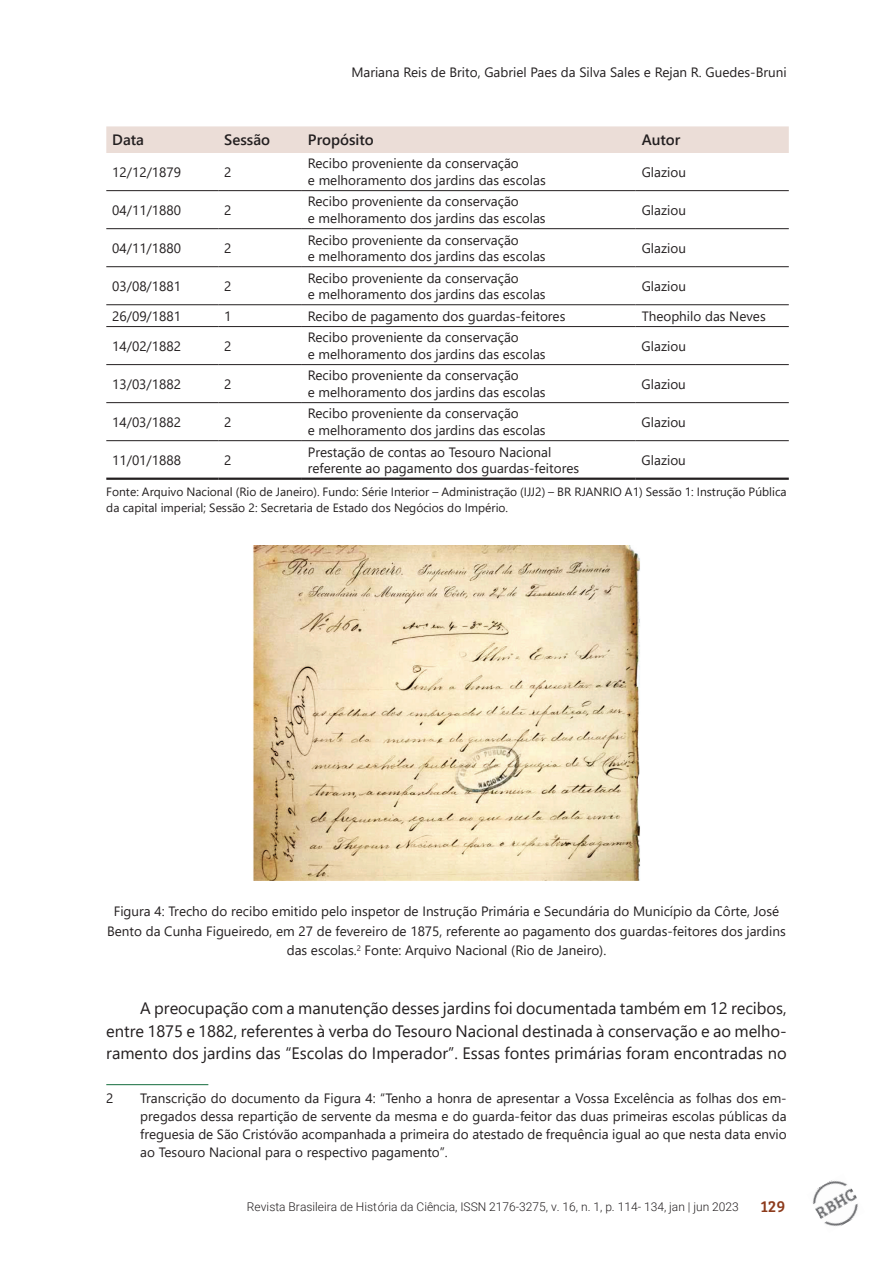
<style>
.page{position:relative;width:893px;height:1263px;background:#fff}
.page>*{position:absolute;margin:0;border:0;box-sizing:border-box;transform-origin:0 0}
.t1{font:16.5px/22.5px "Segoe UI";color:#231f20;text-align:justify}
.t2{font:16.5px "Bree Serif";color:#8d3b1c}
.t3{font:600 15px "Segoe UI";color:#231f20}
.t4{font:13.5px/16.2px "Segoe UI";color:#231f20}
.t5{font:12px/16.2px "Segoe UI";color:#231f20}
.t6{font:300 12px "Roboto";color:#231f20}
</style>
<div class="page">
<img style="left:812px;top:1180px;width:46px;height:47px">
<div style="left:106px;top:126px;width:683px;height:27px;background:#ebddd7"></div>
<hr style="left:106px;top:190px;width:112px;height:1px;background:#231f20">
<hr style="left:218px;top:190px;width:84px;height:1px;background:#231f20">
<hr style="left:302px;top:190px;width:334px;height:1px;background:#231f20">
<hr style="left:636px;top:190px;width:153px;height:1px;background:#231f20">
<hr style="left:106px;top:228px;width:112px;height:1px;background:#231f20">
<hr style="left:218px;top:228px;width:84px;height:1px;background:#231f20">
<hr style="left:302px;top:228px;width:334px;height:1px;background:#231f20">
<hr style="left:636px;top:228px;width:153px;height:1px;background:#231f20">
<hr style="left:106px;top:266px;width:112px;height:1px;background:#231f20">
<hr style="left:218px;top:266px;width:84px;height:1px;background:#231f20">
<hr style="left:302px;top:266px;width:334px;height:1px;background:#231f20">
<hr style="left:636px;top:266px;width:153px;height:1px;background:#231f20">
<hr style="left:106px;top:304px;width:112px;height:1px;background:#231f20">
<hr style="left:218px;top:304px;width:84px;height:1px;background:#231f20">
<hr style="left:302px;top:304px;width:334px;height:1px;background:#231f20">
<hr style="left:636px;top:304px;width:153px;height:1px;background:#231f20">
<hr style="left:106px;top:326px;width:112px;height:1px;background:#231f20">
<hr style="left:218px;top:326px;width:84px;height:1px;background:#231f20">
<hr style="left:302px;top:326px;width:334px;height:1px;background:#231f20">
<hr style="left:636px;top:326px;width:153px;height:1px;background:#231f20">
<hr style="left:106px;top:364px;width:112px;height:1px;background:#231f20">
<hr style="left:218px;top:364px;width:84px;height:1px;background:#231f20">
<hr style="left:302px;top:364px;width:334px;height:1px;background:#231f20">
<hr style="left:636px;top:364px;width:153px;height:1px;background:#231f20">
<hr style="left:106px;top:402px;width:112px;height:1px;background:#231f20">
<hr style="left:218px;top:402px;width:84px;height:1px;background:#231f20">
<hr style="left:302px;top:402px;width:334px;height:1px;background:#231f20">
<hr style="left:636px;top:402px;width:153px;height:1px;background:#231f20">
<hr style="left:106px;top:440px;width:112px;height:1px;background:#231f20">
<hr style="left:218px;top:440px;width:84px;height:1px;background:#231f20">
<hr style="left:302px;top:440px;width:334px;height:1px;background:#231f20">
<hr style="left:636px;top:440px;width:153px;height:1px;background:#231f20">
<hr style="left:106px;top:478px;width:112px;height:2px;background:#231f20">
<hr style="left:218px;top:478px;width:84px;height:2px;background:#231f20">
<hr style="left:302px;top:478px;width:334px;height:2px;background:#231f20">
<hr style="left:636px;top:478px;width:153px;height:2px;background:#231f20">
<hr style="left:106px;top:1084px;width:102px;height:1px;background:#146c3d">
<img style="left:253px;top:545px;width:387px;height:336px">
<p class="t4" style="left:351px;top:63px;width:437px">Mariana Reis de Brito, Gabriel Paes da Silva Sales e Rejan R. Guedes-Bruni</p>
<p class="t3" style="left:112px;top:126px;width:33px">Data</p>
<p class="t3" style="left:224px;top:126px;width:47px">Sessão</p>
<p class="t3" style="left:308px;top:126px;width:67px">Propósito</p>
<p class="t3" style="left:642px;top:126px;width:40px">Autor</p>
<p class="t4" style="left:112px;top:162px;width:70px">12/12/1879</p>
<p class="t4" style="left:224px;top:162px;width:9px">2</p>
<p class="t4" style="left:308px;top:154px;width:239px">Recibo proveniente da conservação<br>e melhoramento dos jardins das escolas</p>
<p class="t4" style="left:642px;top:162px;width:46px">Glaziou</p>
<p class="t4" style="left:112px;top:200px;width:70px">04/11/1880</p>
<p class="t4" style="left:224px;top:200px;width:9px">2</p>
<p class="t4" style="left:308px;top:192px;width:239px">Recibo proveniente da conservação<br>e melhoramento dos jardins das escolas</p>
<p class="t4" style="left:642px;top:200px;width:46px">Glaziou</p>
<p class="t4" style="left:112px;top:238px;width:70px">04/11/1880</p>
<p class="t4" style="left:224px;top:238px;width:9px">2</p>
<p class="t4" style="left:308px;top:230px;width:239px">Recibo proveniente da conservação<br>e melhoramento dos jardins das escolas</p>
<p class="t4" style="left:642px;top:238px;width:46px">Glaziou</p>
<p class="t4" style="left:112px;top:277px;width:70px">03/08/1881</p>
<p class="t4" style="left:224px;top:277px;width:9px">2</p>
<p class="t4" style="left:308px;top:268px;width:239px">Recibo proveniente da conservação<br>e melhoramento dos jardins das escolas</p>
<p class="t4" style="left:642px;top:277px;width:46px">Glaziou</p>
<p class="t4" style="left:112px;top:306px;width:70px">26/09/1881</p>
<p class="t4" style="left:224px;top:306px;width:9px">1</p>
<p class="t4" style="left:308px;top:306px;width:259px">Recibo de pagamento dos guardas-feitores</p>
<p class="t4" style="left:642px;top:306px;width:126px">Theophilo das Neves</p>
<p class="t4" style="left:112px;top:336px;width:70px">14/02/1882</p>
<p class="t4" style="left:224px;top:336px;width:9px">2</p>
<p class="t4" style="left:308px;top:328px;width:239px">Recibo proveniente da conservação<br>e melhoramento dos jardins das escolas</p>
<p class="t4" style="left:642px;top:336px;width:46px">Glaziou</p>
<p class="t4" style="left:112px;top:374px;width:70px">13/03/1882</p>
<p class="t4" style="left:224px;top:374px;width:9px">2</p>
<p class="t4" style="left:308px;top:366px;width:239px">Recibo proveniente da conservação<br>e melhoramento dos jardins das escolas</p>
<p class="t4" style="left:642px;top:374px;width:46px">Glaziou</p>
<p class="t4" style="left:112px;top:412px;width:70px">14/03/1882</p>
<p class="t4" style="left:224px;top:412px;width:9px">2</p>
<p class="t4" style="left:308px;top:404px;width:239px">Recibo proveniente da conservação<br>e melhoramento dos jardins das escolas</p>
<p class="t4" style="left:642px;top:412px;width:46px">Glaziou</p>
<p class="t4" style="left:112px;top:450px;width:70px">11/01/1888</p>
<p class="t4" style="left:224px;top:450px;width:9px">2</p>
<p class="t4" style="left:308px;top:442px;width:273px">Prestação de contas ao Tesouro Nacional referente ao pagamento dos guardas-feitores</p>
<p class="t4" style="left:642px;top:450px;width:46px">Glaziou</p>
<p class="t5" style="left:106px;top:482px;width:682px">Fonte: Arquivo Nacional (Rio de Janeiro). Fundo: Série Interior – Administração (IJJ2) – BR RJANRIO A1) Sessão 1: Instrução Pública da capital imperial; Sessão 2: Secretaria de Estado dos Negócios do Império.</p>
<p class="t4" style="left:107px;top:900px;width:680px;line-height:19.5px;text-align:center">Figura 4: Trecho do recibo emitido pelo inspetor de Instrução Primária e Secundária do Município da Côrte, José<br>Bento da Cunha Figueiredo, em 27 de fevereiro de 1875, referente ao pagamento dos guardas-feitores dos jardins das escolas.<sup>2</sup> Fonte: Arquivo Nacional (Rio de Janeiro).</p>
<p class="t1" style="left:106px;top:995px;width:682px;text-indent:34px">A preocupação com a manutenção desses jardins foi documentada também em 12 recibos, entre 1875 e 1882, referentes à verba do Tesouro Nacional destinada à conservação e ao melho&shy;ramento dos jardins das “Escolas do Imperador”. Essas fontes primárias foram encontradas no</p>
<p class="t4" style="left:106px;top:1088px;width:9px">2</p>
<p class="t4" style="left:140px;top:1088px;width:648px;line-height:18px;text-align:justify">Transcrição do documento da Figura 4: “Tenho a honra de apresentar a Vossa Excelência as folhas dos em&shy;pregados dessa repartição de servente da mesma e do guarda-feitor das duas primeiras escolas públicas da freguesia de São Cristóvão acompanhada a primeira do atestado de frequência igual ao que nesta data envio ao Tesouro Nacional para o respectivo pagamento”.</p>
<p class="t6" style="left:247px;top:1198px;width:493px">Revista Brasileira de História da Ciência, ISSN 2176-3275, v. 16, n. 1, p. 114- 134, jan | jun 2023</p>
<p class="t2" style="left:761px;top:1194px;width:26px">129</p>
</div>
